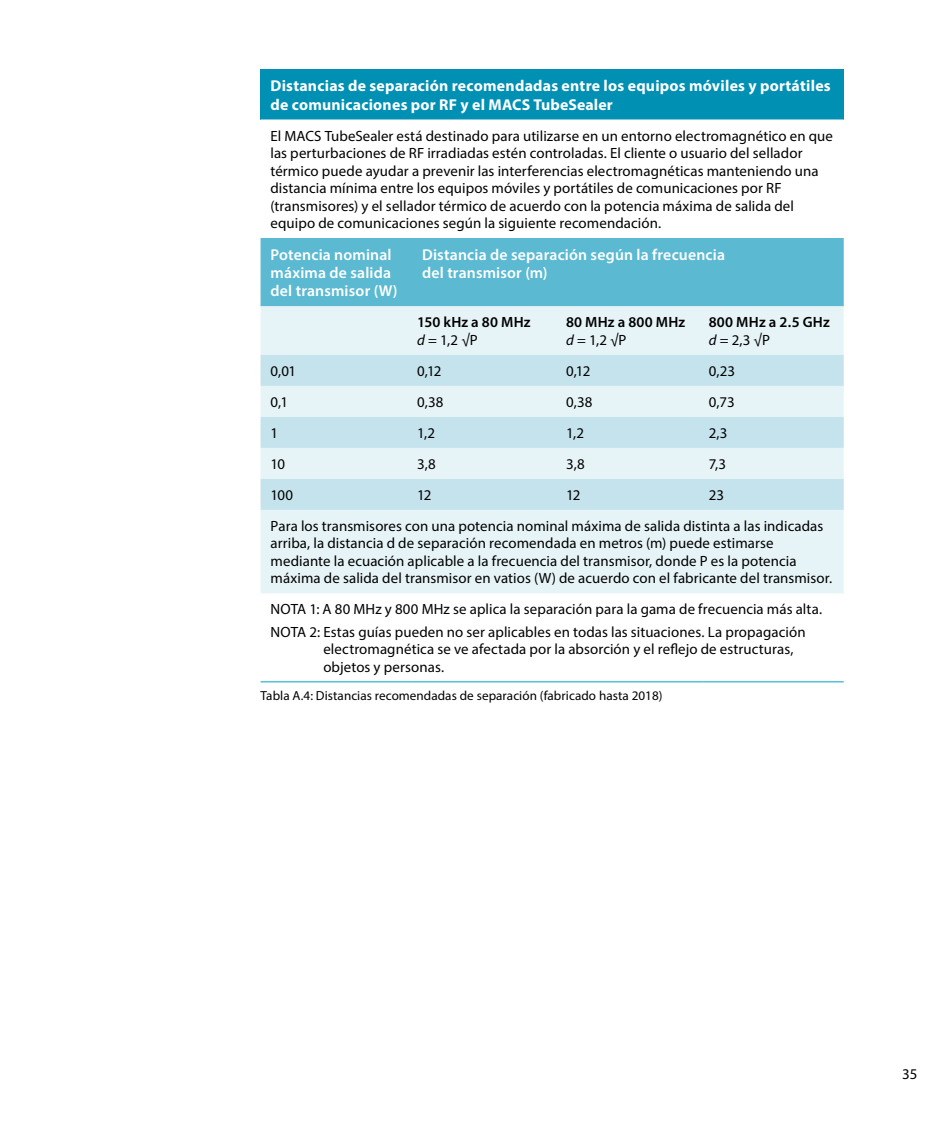
<style>
.page{position:relative;width:943px;height:1141px;background:#fff}
.page>*{position:absolute;margin:0;border:0;box-sizing:border-box;transform-origin:0 0}
.t1{font:700 15.75px/18.4px "Myriad Pro";letter-spacing:.015em;color:#fff}
.t2{font:600 15.75px/18.4px "Myriad Pro";letter-spacing:.01em;color:#fff}
.t3{font:14.88px/17.5px "Myriad Pro";letter-spacing:.005em;color:#000}
.t4{font:600 14.88px/17.5px "Myriad Pro";letter-spacing:.015em;color:#000}
.t5{font:13.12px "Myriad Pro";letter-spacing:.005em;color:#000}
.s1{font-weight:400;font-style:italic}
.s2{font-weight:400}
</style>
<div class="page">
<div style="left:260px;top:69px;width:583px;height:50px;background:#0090b4"></div>
<div style="left:260px;top:238px;width:583px;height:68px;background:#5bbad2"></div>
<div style="left:260px;top:306px;width:583px;height:287px;background:#e7f4f7"></div>
<svg style="left:260px;top:355px;width:583px;height:155px;background:#d3eaf1"></svg>
<hr style="left:260px;top:681px;width:152px;height:1px;background:#00a4c4">
<hr style="left:412px;top:681px;width:149px;height:1px;background:#00a4c4">
<hr style="left:561px;top:681px;width:142px;height:1px;background:#00a4c4">
<hr style="left:703px;top:681px;width:140px;height:1px;background:#00a4c4">
<p class="t1" style="left:270px;top:76px;width:562px">Distancias de separación recomendadas entre los equipos móviles y portátiles de comunicaciones por RF y el MACS TubeSealer</p>
<p class="t3" style="left:270px;top:127px;width:564px">El MACS TubeSealer está destinado para utilizarse en un entorno electromagnético en que las perturbaciones de RF irradiadas estén controladas. El cliente o usuario del sellador térmico puede ayudar a prevenir las interferencias electromagnéticas manteniendo una distancia mínima entre los equipos móviles y portátiles de comunicaciones por RF (transmisores) y el sellador térmico de acuerdo con la potencia máxima de salida del equipo de comunicaciones según la siguiente recomendación.</p>
<p class="t2" style="left:270px;top:245px;width:129px">Potencia nominal máxima de salida del transmisor (W)</p>
<p class="t2" style="left:422px;top:245px;width:304px">Distancia de separación según la frecuencia del transmisor (m)</p>
<p class="t4" style="left:417px;top:313px;width:115px">150 kHz a 80 MHz <span class="s1">d</span> <span class="s2">= 1,2 √P</span></p>
<p class="t4" style="left:566px;top:313px;width:121px">80 MHz a 800 MHz <span class="s1">d</span> <span class="s2">= 1,2 √P</span></p>
<p class="t4" style="left:708px;top:313px;width:123px">800 MHz a 2.5 GHz <span class="s1">d</span> <span class="s2">= 2,3 √P</span></p>
<p class="t3" style="left:270px;top:362px;width:27px">0,01</p>
<p class="t3" style="left:417px;top:362px;width:26px">0,12</p>
<p class="t3" style="left:566px;top:362px;width:26px">0,12</p>
<p class="t3" style="left:708px;top:362px;width:28px">0,23</p>
<p class="t3" style="left:270px;top:393px;width:19px">0,1</p>
<p class="t3" style="left:417px;top:393px;width:28px">0,38</p>
<p class="t3" style="left:566px;top:393px;width:28px">0,38</p>
<p class="t3" style="left:708px;top:393px;width:27px">0,73</p>
<p class="t3" style="left:270px;top:424px;width:9px">1</p>
<p class="t3" style="left:417px;top:424px;width:20px">1,2</p>
<p class="t3" style="left:566px;top:424px;width:20px">1,2</p>
<p class="t3" style="left:708px;top:424px;width:20px">2,3</p>
<p class="t3" style="left:270px;top:455px;width:16px">10</p>
<p class="t3" style="left:417px;top:455px;width:20px">3,8</p>
<p class="t3" style="left:566px;top:455px;width:20px">3,8</p>
<p class="t3" style="left:708px;top:455px;width:19px">7,3</p>
<p class="t3" style="left:270px;top:486px;width:24px">100</p>
<p class="t3" style="left:417px;top:486px;width:16px">12</p>
<p class="t3" style="left:566px;top:486px;width:16px">12</p>
<p class="t3" style="left:270px;top:479px;width:554px;line-height:31px;text-indent:438px">23<br>Para los transmisores con una potencia nominal máxima de salida distinta a las indicadas</p>
<p class="t3" style="left:270px;top:534px;width:563px">arriba, la distancia d de separación recomendada en metros (m) puede estimarse mediante la ecuación aplicable a la frecuencia del transmisor, donde P es la potencia máxima de salida del transmisor en vatios (W) de acuerdo con el fabricante del transmisor.</p>
<p class="t3" style="left:270px;top:598px;width:553px;line-height:22.4px">NOTA 1: A 80 MHz y 800 MHz se aplica la separación para la gama de frecuencia más alta.<br>NOTA 2: Estas guías pueden no ser aplicables en todas las situaciones. La propagación</p>
<p class="t3" style="left:323px;top:640px;width:471px">electromagnética se ve afectada por la absorción y el reflejo de estructuras, objetos y personas.</p>
<p class="t5" style="left:260px;top:688px;width:403px">Tabla A.4: Distancias recomendadas de separación (fabricado hasta 2018)</p>
<p class="t3" style="left:902px;top:1065px;width:17px">35</p>
</div>
